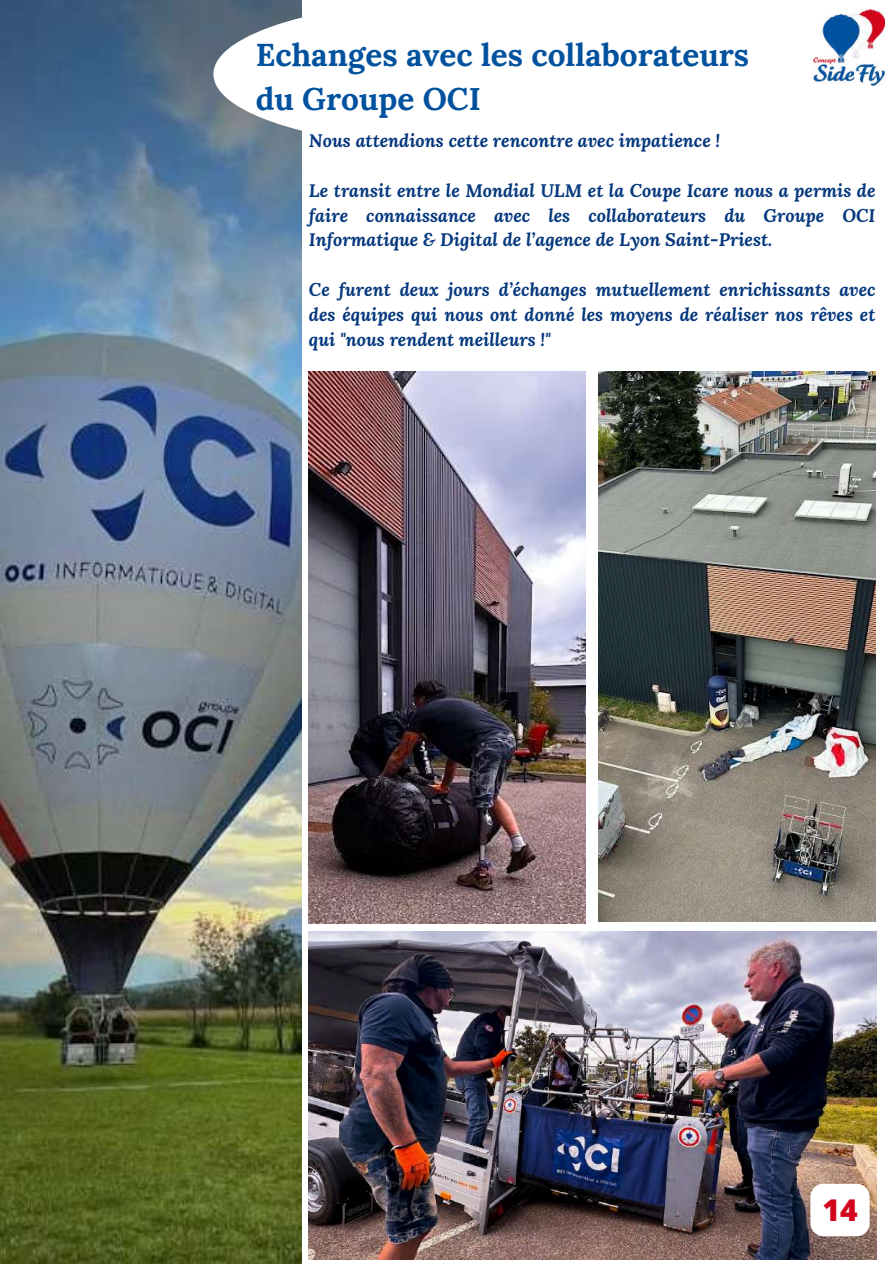
<style>
.page{position:relative;width:894px;height:1264px;background:#fff}
.page>*{position:absolute;margin:0;border:0;box-sizing:border-box;transform-origin:0 0}
.t1{font:700 31.5px/43.8px "Lora";color:#00519e}
.t2{font:800 30px "Open Sans";color:#d3041c}
.t3{font:italic 700 18px/24.8px "Lora";color:#05387d;text-align:justify}
</style>
<div class="page">
<img style="left:0;top:0;width:301px;height:1263px">
<img style="left:813px;top:10px;width:71px;height:75px">
<div style="left:213px;top:0;width:499px;height:148px;background:#fff;border-radius:50%"></div>
<img style="left:308px;top:372px;width:277px;height:551px">
<img style="left:308px;top:931px;width:567px;height:328px">
<img style="left:598px;top:372px;width:277px;height:549px">
<div style="left:810px;top:1183px;width:59px;height:53px;background:#fff;border-radius:13px"></div>
<h1 class="t1" style="left:256px;top:32px;width:495px">Echanges avec les collaborateurs du Groupe OCI</h1>
<p class="t3" style="left:309px;top:128px;width:412px">Nous attendions cette rencontre avec impatience !</p>
<p class="t3" style="left:309px;top:178px;width:568px">Le transit entre le Mondial ULM et la Coupe Icare nous a permis de faire connaissance avec les collaborateurs du Groupe OCI Informatique &amp; Digital de l’agence de Lyon Saint-Priest.</p>
<p class="t3" style="left:309px;top:277px;width:568px">Ce furent deux jours d’échanges mutuellement enrichissants avec des équipes qui nous ont donné les moyens de réaliser nos rêves et qui "nous rendent meilleurs !"</p>
<h2 class="t2" style="left:822px;top:1189px;width:37px">14</h2>
</div>
